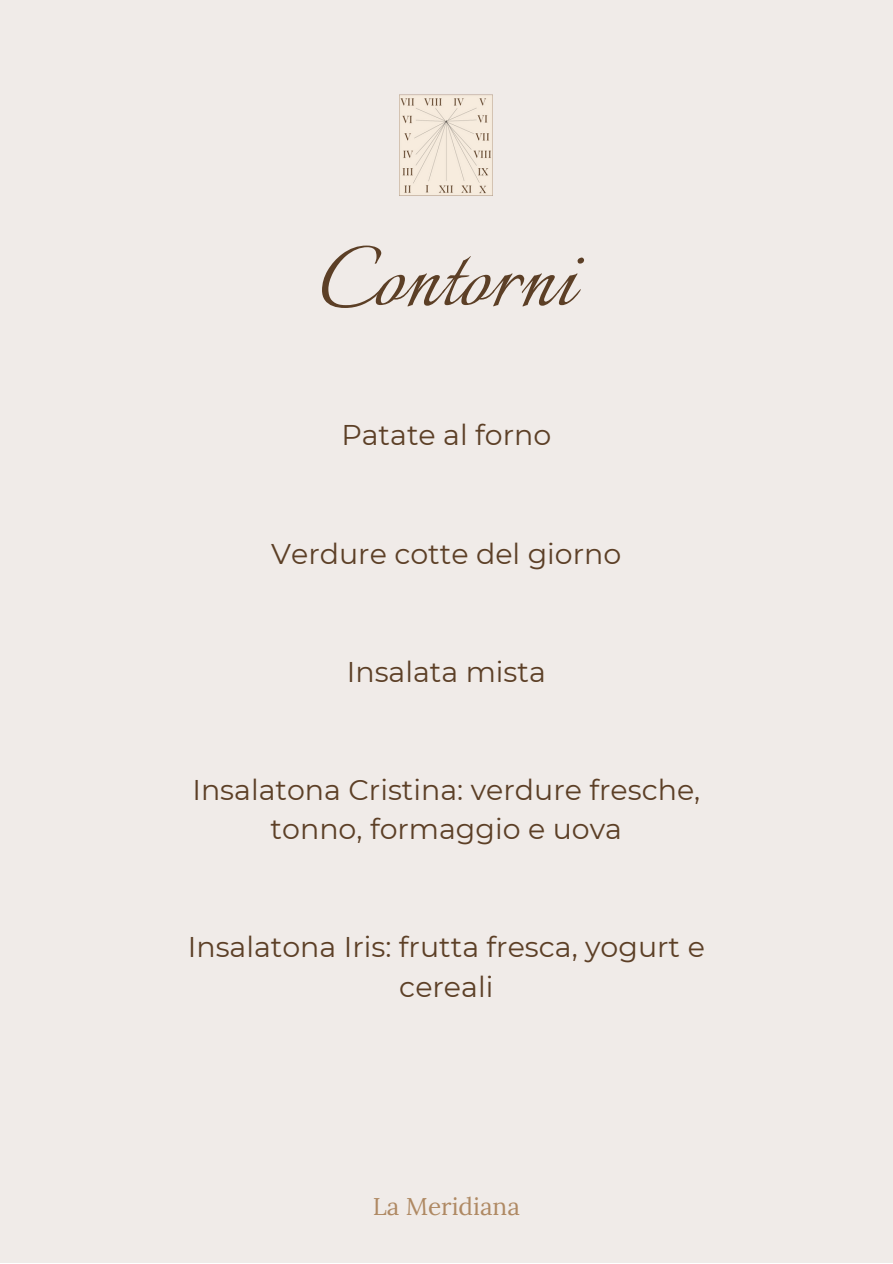
<style>
.page{position:relative;width:893px;height:1264px;background:#fff}
.page>*{position:absolute;margin:0;border:0;box-sizing:border-box;transform-origin:0 0}
.t1{font:107.85px "Italianno";color:#5c3f26}
.t2{font:28.5px/39.3px "Montserrat";color:#5c3f26;text-align:center}
.t3{font:24.3px "Lora";color:#af8963}
</style>
<div class="page">
<div style="left:0;top:0;width:892px;height:1262px;background:#f0ebe8"></div>
<img style="left:399px;top:94px;width:94px;height:102px">
<p class="t1" style="left:318px;top:218px;width:258px">Contorni</p>
<p class="t2" style="left:341px;top:415px;width:211px">Patate al forno</p>
<p class="t2" style="left:271px;top:533px;width:351px">Verdure cotte del giorno</p>
<p class="t2" style="left:347px;top:651px;width:201px">Insalata mista</p>
<p class="t2" style="left:192px;top:769px;width:509px">Insalatona Cristina: verdure fresche, tonno, formaggio e uova</p>
<p class="t2" style="left:188px;top:927px;width:518px">Insalatona Iris: frutta fresca, yogurt e cereali</p>
<p class="t3" style="left:373px;top:1190px;width:149px">La Meridiana</p>
</div>
